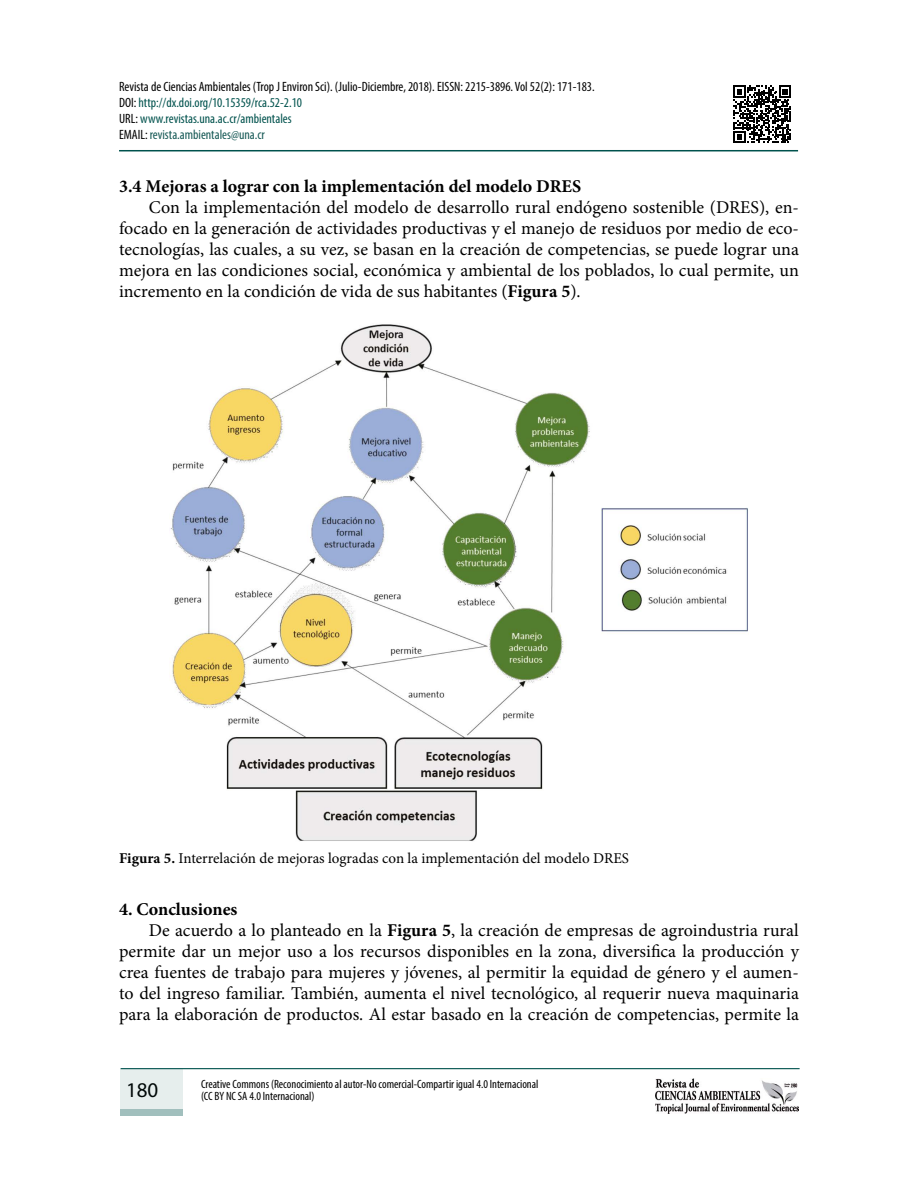
<style>
.page{position:relative;width:918px;height:1188px;background:#fff}
.page>*{position:absolute;margin:0;border:0;box-sizing:border-box;transform-origin:0 0}
.t1{font:21px "Myriad Pro";color:#000}
.t2{font:18px/21px "Minion Pro";color:#000;text-align:justify}
.t3{font:700 18px "Minion Pro";color:#000}
.t4{font:15px "Minion Pro";color:#000}
.t5{font:condensed 13.5px/16.2px "Myriad Pro";color:#000}
.t6{font:condensed 12px/12px "Myriad Pro";color:#000}
.s1{color:#00524d}
.s2{color:#165955}
.s3{font-weight:700}
</style>
<div class="page">
<hr style="left:119px;top:150px;width:679px;height:1px;background:#00524d">
<hr style="left:121px;top:1068px;width:679px;height:1px;background:#00524d">
<div style="left:120px;top:1069px;width:63px;height:46px;background:#e6eeed"></div>
<div style="left:120px;top:1109px;width:63px;height:6px;background:#a1bfbd"></div>
<img style="left:656px;top:1079px;width:142px;height:34px">
<svg style="left:734px;top:86px;width:57px;height:57px"></svg>
<img style="left:170px;top:324px;width:578px;height:517px">
<p class="t5" style="left:119px;top:78px;width:477px">Revista de Ciencias Ambientales (Trop J Environ Sci). (Julio-Diciembre, 2018). EISSN: 2215-3896. Vol 52(2): 171-183.<br>DOI: <span class="s1">http://dx.doi.org/10.15359/rca.52-2.10<br></span>URL: <span class="s1">www.revistas.una.ac.cr/ambientales<br></span>EMAIL: <span class="s2">revista.ambientales@una.cr</span></p>
<p class="t3" style="left:119px;top:173px;width:464px">3.4 Mejoras a lograr con la implementación del modelo DRES</p>
<p class="t2" style="left:119px;top:197px;width:681px;text-indent:30px">Con la implementación del modelo de desarrollo rural endógeno sostenible (DRES), en&shy;focado en la generación de actividades productivas y el manejo de residuos por medio de eco&shy;tecnologías, las cuales, a su vez, se basan en la creación de competencias, se puede lograr una mejora en las condiciones social, económica y ambiental de los poblados, lo cual permite, un incremento en la condición de vida de sus habitantes (<span class="s3">Figura 5</span>).</p>
<p class="t4" style="left:119px;top:848px;width:511px"><span class="s3">Figura 5.</span> Interrelación de mejoras logradas con la implementación del modelo DRES</p>
<p class="t3" style="left:119px;top:896px;width:120px">4. Conclusiones</p>
<p class="t2" style="left:149px;top:920px;width:652px">De acuerdo a lo planteado en la <span class="s3">Figura 5</span>, la creación de empresas de agroindustria rural</p>
<p class="t2" style="left:119px;top:941px;width:681px">permite dar un mejor uso a los recursos disponibles en la zona, diversifica la producción y</p>
<p class="t2" style="left:119px;top:962px;width:681px">crea fuentes de trabajo para mujeres y jóvenes, al permitir la equidad de género y el aumen-</p>
<p class="t2" style="left:119px;top:983px;width:681px">to del ingreso familiar. También, aumenta el nivel tecnológico, al requerir nueva maquinaria</p>
<p class="t2" style="left:119px;top:1004px;width:681px">para la elaboración de productos. Al estar basado en la creación de competencias, permite la</p>
<p class="t1" style="left:126px;top:1077px;width:34px">180</p>
<p class="t6" style="left:201px;top:1078px;width:339px">Creative Commons (Reconocimiento al autor-No comercial-Compartir igual 4.0 Internacional (CC BY NC SA 4.0 Internacional)</p>
</div>
